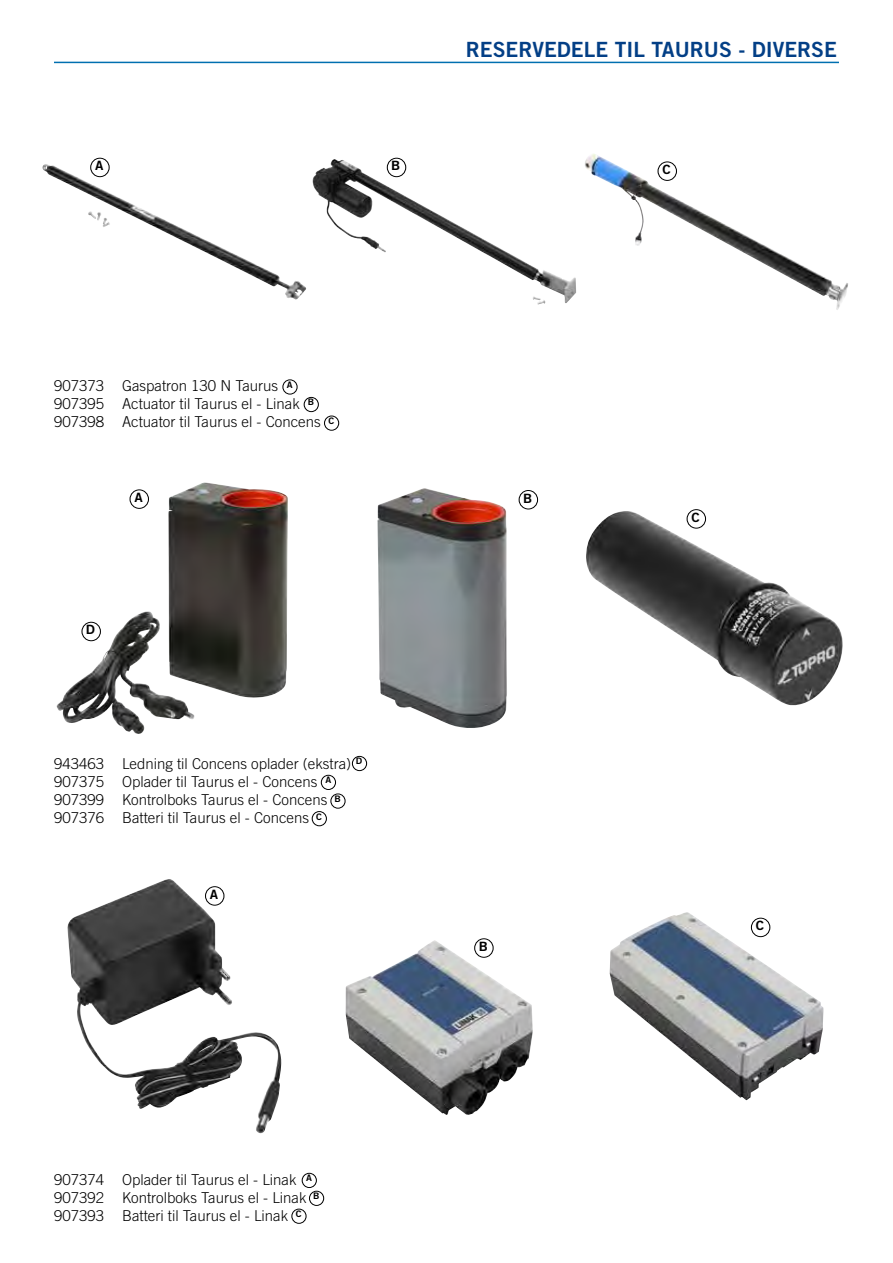
<style>
.page{position:relative;width:893px;height:1263px;background:#fff}
.page>*{position:absolute;margin:0;border:0;box-sizing:border-box;transform-origin:0 0}
.t1{font:700 21px "Trade Gothic OT";color:#033f86}
.t2{font:300 15px/18px "Trade Gothic OT";color:#000}
.t3{font:700 12.9px "Trade Gothic OT";color:#000;scale:1.06 1}
.t4{font:700 9px "Trade Gothic OT";color:#000;scale:1.06 1}
</style>
<div class="page">
<img style="left:67px;top:880px;width:215px;height:254px">
<div style="left:205px;top:886px;width:19px;height:19px;border:1px solid #000;border-radius:50%"></div>
<img style="left:345px;top:940px;width:188px;height:175px">
<div style="left:474px;top:938px;width:19px;height:19px;border:1px solid #000;border-radius:50%"></div>
<img style="left:609px;top:912px;width:214px;height:188px">
<div style="left:751px;top:918px;width:19px;height:19px;border:1px solid #000;border-radius:50%"></div>
<img style="left:586px;top:511px;width:257px;height:195px">
<div style="left:687px;top:509px;width:19px;height:19px;border:1px solid #000;border-radius:50%"></div>
<img style="left:377px;top:488px;width:130px;height:240px">
<div style="left:519px;top:490px;width:19px;height:19px;border:1px solid #000;border-radius:50%"></div>
<img style="left:56px;top:482px;width:232px;height:252px">
<div style="left:130px;top:489px;width:19px;height:20px;border:1px solid #000;border-radius:50%"></div>
<img style="left:43px;top:164px;width:263px;height:136px">
<div style="left:90px;top:158px;width:19px;height:19px;border:1px solid #000;border-radius:50%"></div>
<img style="left:312px;top:159px;width:74px;height:93px">
<div style="left:387px;top:158px;width:19px;height:19px;border:1px solid #000;border-radius:50%"></div>
<img style="left:585px;top:157px;width:263px;height:153px">
<div style="left:658px;top:162px;width:19px;height:19px;border:1px solid #000;border-radius:50%"></div>
<div style="left:82px;top:622px;width:19px;height:19px;border:1px solid #000;border-radius:50%"></div>
<hr style="left:54px;top:62px;width:785px;height:1px;background:#006fb0">
<div style="left:302px;top:1173px;width:15px;height:15px;border:1px solid #000;border-radius:50%"></div>
<div style="left:309px;top:1191px;width:15px;height:15px;border:1px solid #000;border-radius:50%"></div>
<div style="left:292px;top:1209px;width:14px;height:15px;border:1px solid #000;border-radius:50%"></div>
<div style="left:283px;top:379px;width:14px;height:15px;border:1px solid #000;border-radius:50%"></div>
<div style="left:304px;top:397px;width:15px;height:15px;border:1px solid #000;border-radius:50%"></div>
<div style="left:324px;top:416px;width:15px;height:15px;border:1px solid #000;border-radius:50%"></div>
<div style="left:321px;top:775px;width:15px;height:15px;border:1px solid #000;border-radius:50%"></div>
<div style="left:331px;top:794px;width:14px;height:14px;border:1px solid #000;border-radius:50%"></div>
<div style="left:312px;top:811px;width:15px;height:15px;border:1px solid #000;border-radius:50%"></div>
<div style="left:352px;top:756px;width:15px;height:15px;border:1px solid #000;border-radius:50%"></div>
<h1 class="t1" style="left:466px;top:36px;width:373px">RESERVEDELE TIL TAURUS - DIVERSE</h1>
<p class="t3" style="left:95px;top:158px;width:9px">A</p>
<p class="t3" style="left:391px;top:158px;width:10px">B</p>
<p class="t3" style="left:662px;top:161px;width:9px">C</p>
<p class="t2" style="left:54px;top:377px;width:268px">907373 Gaspatron 130 N Taurus<br>907395 Actuator til Taurus el - Linak<br>907398 Actuator til Taurus el - Concens</p>
<p class="t4" style="left:287px;top:379px;width:7px">A</p>
<p class="t4" style="left:308px;top:397px;width:8px">B</p>
<p class="t4" style="left:329px;top:415px;width:7px">C</p>
<p class="t3" style="left:134px;top:489px;width:9px">A</p>
<p class="t3" style="left:523px;top:490px;width:10px">B</p>
<p class="t3" style="left:86px;top:622px;width:10px">D</p>
<p class="t2" style="left:54px;top:754px;width:299px">943463 Ledning til Concens oplader (ekstra)<br>907375 Oplader til Taurus el - Concens 907399 Kontrolboks Taurus el - Concens 907376 Batteri til Taurus el - Concens</p>
<p class="t4" style="left:356px;top:756px;width:8px">D</p>
<p class="t4" style="left:325px;top:774px;width:7px">A</p>
<p class="t4" style="left:334px;top:793px;width:8px">B</p>
<p class="t4" style="left:316px;top:811px;width:7px">C</p>
<p class="t3" style="left:210px;top:886px;width:9px">A</p>
<p class="t2" style="left:54px;top:1170px;width:254px">907374 Oplader til Taurus el - Linak<br>907392 Kontrolboks Taurus el - Linak<br>907393 Batteri til Taurus el - Linak</p>
<p class="t4" style="left:306px;top:1172px;width:7px">A</p>
<p class="t4" style="left:313px;top:1190px;width:8px">B</p>
<p class="t4" style="left:296px;top:1208px;width:7px">C</p>
<p class="t3" style="left:479px;top:938px;width:10px">B</p>
<p class="t3" style="left:691px;top:509px;width:9px">C</p>
<p class="t3" style="left:756px;top:918px;width:9px">C</p>
</div>
